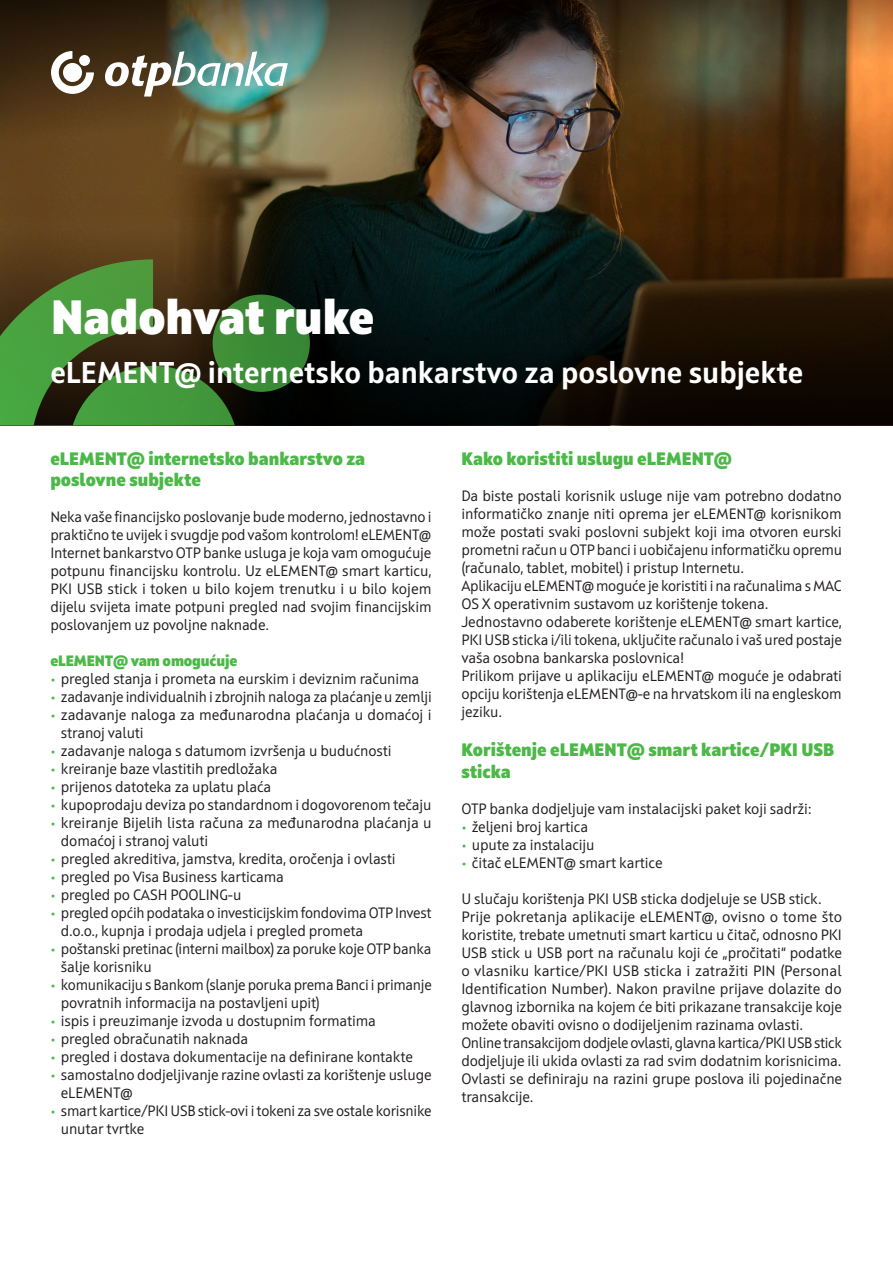
<style>
.page{position:relative;width:893px;height:1263px;background:#fff}
.page>*{position:absolute;margin:0;border:0;box-sizing:border-box;transform-origin:0 0}
.t1{font:800 48px "Squad";color:#fff}
.t2{font:700 30px "Squad";color:#fff}
.t3{font:800 18px/21.6px "Squad";color:#4cb848}
.t4{font:15px/18px "Squad";letter-spacing:-.01em;color:#231f20}
.t5{font:800 15px "Squad";letter-spacing:-.01em;color:#4cb848}
.s1{font-family:"DIN Next W1 G";font-weight:300;font-size:12.75px;color:#4cb848}
</style>
<div class="page">
<svg style="left:0;top:217px;width:893px;height:208px;background:#1b180d"></svg>
<img style="left:0;top:0;width:893px;height:217px">
<img style="left:104px;top:51px;width:184px;height:46px">
<svg style="left:51px;top:51px;width:43px;height:43px"></svg>
<div style="left:63px;top:63px;width:19px;height:19px;background:#fff;border-radius:50%"></div>
<div style="left:79px;top:55px;width:11px;height:11px;background:#fff;border-radius:50%"></div>
<svg style="left:0;top:259px;width:310px;height:166px;background:#396026"></svg>
<p class="t1" style="left:51px;top:286px;width:325px">Nadohvat ruke</p>
<p class="t2" style="left:50px;top:353px;width:754px">eLEMENT@ internetsko bankarstvo za poslovne subjekte</p>
<p class="t3" style="left:50px;top:447px;width:316px">eLEMENT@ internetsko bankarstvo za poslovne subjekte</p>
<p class="t4" style="left:50px;top:508px;width:383px;text-align:justify">Neka vaše financijsko poslovanje bude moderno, jednostavno i praktično te uvijek i svugdje pod vašom kontrolom! eLEMENT@ Internet bankarstvo OTP banke usluga je koja vam omogućuje potpunu financijsku kontrolu. Uz eLEMENT@ smart karticu, PKI USB stick i token u bilo kojem trenutku i u bilo kojem dijelu svijeta imate potpuni pregled nad svojim financijskim poslovanjem uz povoljne naknade.</p>
<p class="t5" style="left:50px;top:651px;width:188px">eLEMENT@ vam omogućuje</p>
<p class="t4" style="left:50px;top:670px;width:370px"><span class="s1">•</span> pregled stanja i prometa na eurskim i deviznim računima</p>
<p class="t4" style="left:50px;top:688px;width:383px"><span class="s1">•</span> zadavanje individualnih i zbrojnih naloga za plaćanje u zemlji</p>
<p class="t4" style="left:61px;top:706px;width:372px;text-indent:-10px"><span class="s1">•</span> zadavanje naloga za međunarodna plaćanja u domaćoj i stranoj valuti</p>
<p class="t4" style="left:50px;top:742px;width:343px"><span class="s1">•</span> zadavanje naloga s datumom izvršenja u budućnosti</p>
<p class="t4" style="left:50px;top:760px;width:229px"><span class="s1">•</span> kreiranje baze vlastitih predložaka</p>
<p class="t4" style="left:50px;top:778px;width:222px"><span class="s1">•</span> prijenos datoteka za uplatu plaća</p>
<p class="t4" style="left:50px;top:796px;width:383px"><span class="s1">•</span> kupoprodaju deviza po standardnom i dogovorenom tečaju</p>
<p class="t4" style="left:61px;top:814px;width:372px;text-indent:-10px"><span class="s1">•</span> kreiranje Bijelih lista računa za međunarodna plaćanja u domaćoj i stranoj valuti</p>
<p class="t4" style="left:50px;top:850px;width:347px"><span class="s1">•</span> pregled akreditiva, jamstva, kredita, oročenja i ovlasti</p>
<p class="t4" style="left:50px;top:868px;width:235px"><span class="s1">•</span> pregled po Visa Business karticama</p>
<p class="t4" style="left:50px;top:886px;width:193px"><span class="s1">•</span> pregled po CASH POOLING-u</p>
<p class="t4" style="left:61px;top:904px;width:372px;text-indent:-10px"><span class="s1">•</span> pregled općih podataka o investicijskim fondovima OTP Invest d.o.o., kupnja i prodaja udjela i pregled prometa</p>
<p class="t4" style="left:61px;top:940px;width:372px;text-indent:-10px"><span class="s1">•</span> poštanski pretinac (interni mailbox) za poruke koje OTP banka šalje korisniku</p>
<p class="t4" style="left:61px;top:976px;width:372px;text-indent:-10px"><span class="s1">•</span> komunikaciju s Bankom (slanje poruka prema Banci i primanje povratnih informacija na postavljeni upit)</p>
<p class="t4" style="left:50px;top:1012px;width:327px"><span class="s1">•</span> ispis i preuzimanje izvoda u dostupnim formatima</p>
<p class="t4" style="left:50px;top:1030px;width:199px"><span class="s1">•</span> pregled obračunatih naknada</p>
<p class="t4" style="left:50px;top:1048px;width:364px"><span class="s1">•</span> pregled i dostava dokumentacije na definirane kontakte</p>
<p class="t4" style="left:61px;top:1066px;width:372px;text-indent:-10px"><span class="s1">•</span> samostalno dodjeljivanje razine ovlasti za korištenje usluge eLEMENT@</p>
<p class="t4" style="left:61px;top:1102px;width:372px;text-indent:-10px"><span class="s1">•</span> smart kartice/PKI USB stick-ovi i tokeni za sve ostale korisnike unutar tvrtke</p>
<p class="t3" style="left:461px;top:447px;width:272px">Kako koristiti uslugu eLEMENT@</p>
<p class="t4" style="left:461px;top:486px;width:382px;text-align:justify">Da biste postali korisnik usluge nije vam potrebno dodatno informatičko znanje niti oprema jer eLEMENT@ korisnikom može postati svaki poslovni subjekt koji ima otvoren eurski prometni račun u OTP banci i uobičajenu informatičku opremu (računalo, tablet, mobitel) i pristup Internetu.</p>
<p class="t4" style="left:461px;top:576px;width:382px">Aplikaciju eLEMENT@ moguće je koristiti i na računalima s MAC<br>OS X operativnim sustavom uz korištenje tokena.</p>
<p class="t4" style="left:461px;top:612px;width:382px;text-align:justify">Jednostavno odaberete korištenje eLEMENT@ smart kartice, PKI USB sticka i/ili tokena, uključite računalo i vaš ured postaje vaša osobna bankarska poslovnica!</p>
<p class="t4" style="left:461px;top:666px;width:382px;text-align:justify">Prilikom prijave u aplikaciju eLEMENT@ moguće je odabrati opciju korištenja eLEMENT@-e na hrvatskom ili na engleskom jeziku.</p>
<p class="t3" style="left:461px;top:739px;width:374px">Korištenje eLEMENT@ smart kartice/PKI USB sticka</p>
<p class="t4" style="left:461px;top:799px;width:352px">OTP banka dodjeljuje vam instalacijski paket koji sadrži:</p>
<p class="t4" style="left:461px;top:817px;width:128px"><span class="s1">•</span> željeni broj kartica</p>
<p class="t4" style="left:461px;top:835px;width:135px"><span class="s1">•</span> upute za instalaciju</p>
<p class="t4" style="left:461px;top:853px;width:203px"><span class="s1">•</span> čitač eLEMENT@ smart kartice</p>
<p class="t4" style="left:461px;top:889px;width:362px">U slučaju korištenja PKI USB sticka dodjeluje se USB stick.</p>
<p class="t4" style="left:461px;top:907px;width:382px;text-align:justify">Prije pokretanja aplikacije eLEMENT@, ovisno o tome što koristite, trebate umetnuti smart karticu u čitač, odnosno PKI USB stick u USB port na računalu koji će „pročitati“ podatke o vlasniku kartice/PKI USB sticka i zatražiti PIN (Personal Identification Number). Nakon pravilne prijave dolazite do glavnog izbornika na kojem će biti prikazane transakcije koje možete obaviti ovisno o dodijeljenim razinama ovlasti.</p>
<p class="t4" style="left:461px;top:1033px;width:382px">Online transakcijom dodjele ovlasti, glavna kartica/PKI USB stick dodjeljuje ili ukida ovlasti za rad svim dodatnim korisnicima.</p>
<p class="t4" style="left:461px;top:1069px;width:382px">Ovlasti se definiraju na razini grupe poslova ili pojedinačne transakcije.</p>
</div>
